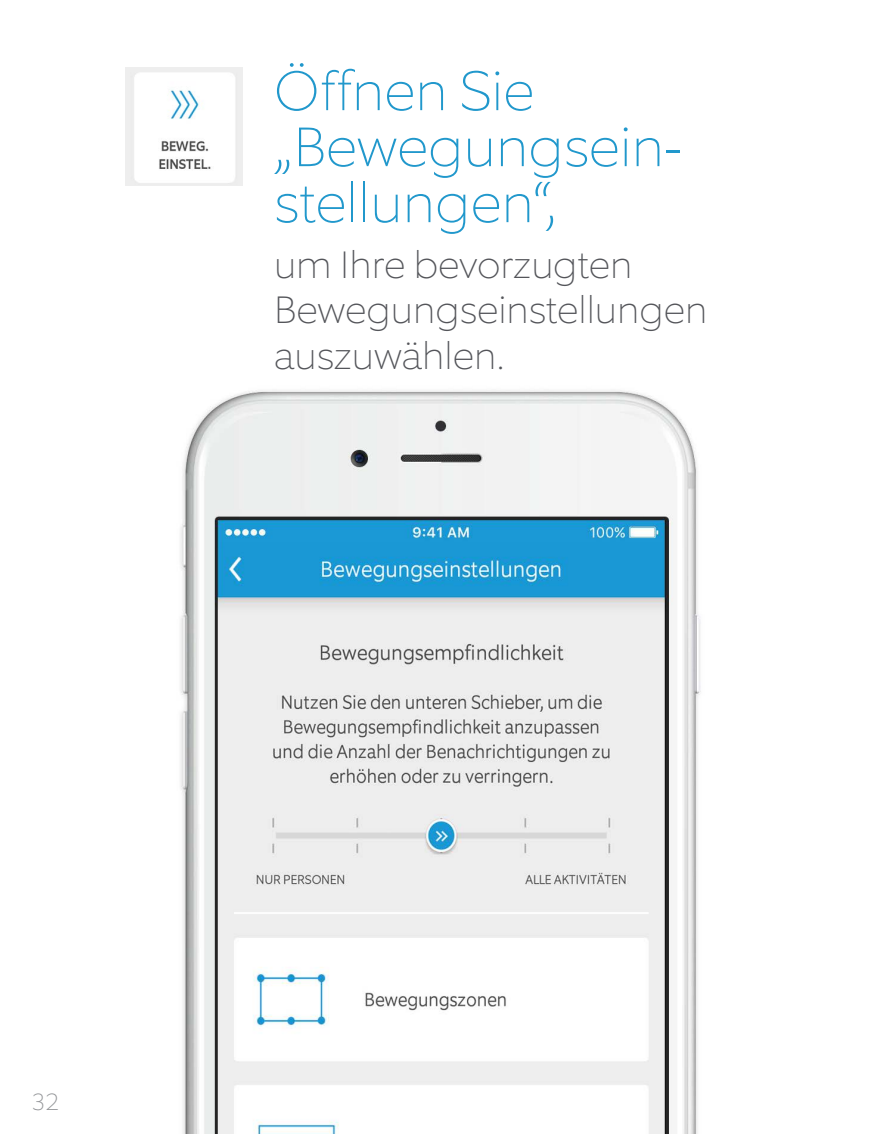
<style>
.page{position:relative;width:882px;height:1134px;background:#fff}
.page>*{position:absolute;margin:0;border:0;box-sizing:border-box;transform-origin:0 0}
.Big_Blue_Header{font:100 56px/56px "Equip";color:#2198cc}
.Body_Copy{font:100 38.5px/45.5px "Equip";color:#54555a}
.t1{font:100 24.5px "Equip";color:#939598}
</style>
<div class="page">
<img style="left:180px;top:390px;width:521px;height:744px">
<img style="left:125px;top:68px;width:118px;height:117px">
<p class="Big_Blue_Header" style="left:274px;top:62px;width:409px">Öffnen Sie „Bewegungsein&shy;stellungen“,</p>
<p class="Body_Copy" style="left:274px;top:241px;width:435px">um Ihre bevorzugten<br>Bewegungseinstellungen auszuwählen.</p>
<p class="t1" style="left:32px;top:1086px;width:29px">32</p>
</div>
